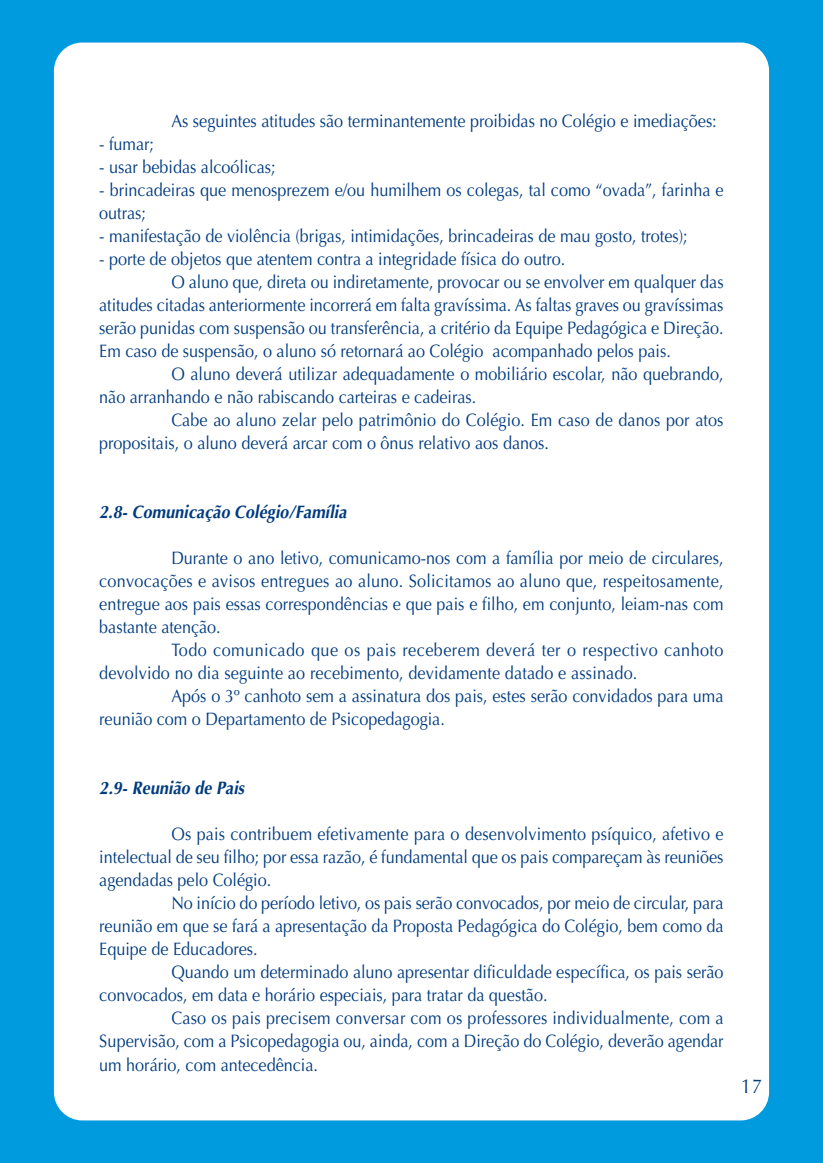
<style>
.page{position:relative;width:823px;height:1163px;background:#fff}
.page>*{position:absolute;margin:0;border:0;box-sizing:border-box;transform-origin:0 0}
.t1{font:20px "Optima";color:#013b7f;scale:.9 1}
.t2{font:18px/23px "Optima";color:#013b7f;text-align:justify;scale:.9 1}
.t3{font:18px "Optima";letter-spacing:.025em;color:#013b7f;scale:.9 1}
.t4{font:italic 700 18px "Optima";letter-spacing:.005em;color:#013b7f;scale:.9 1}
</style>
<div class="page">
<div style="left:0;top:0;width:822px;height:1162px;background:#009bde"></div>
<div style="left:54px;top:43px;width:714px;height:1077px;background:#fff;border-radius:28px"></div>
<p class="t2" style="left:171px;top:111px;width:607px">As seguintes atitudes são terminantemente proibidas no Colégio e imediações:</p>
<p class="t2" style="left:99px;top:134px;width:62px">- fumar;</p>
<p class="t2" style="left:99px;top:157px;width:197px">- usar bebidas alcoólicas;</p>
<p class="t2" style="left:99px;top:180px;width:694px">- brincadeiras que menosprezem e/ou humilhem os colegas, tal como “ovada”, farinha e outras;</p>
<p class="t2" style="left:99px;top:226px;width:655px">- manifestação de violência (brigas, intimidações, brincadeiras de mau gosto, trotes);</p>
<p class="t2" style="left:99px;top:249px;width:519px">- porte de objetos que atentem contra a integridade física do outro.</p>
<p class="t2" style="left:171px;top:272px;width:614px">O aluno que, direta ou indiretamente, provocar ou se envolver em qualquer das</p>
<p class="t2" style="left:99px;top:295px;width:694px">atitudes citadas anteriormente incorrerá em falta gravíssima. As faltas graves ou gravíssimas</p>
<p class="t2" style="left:99px;top:318px;width:694px">serão punidas com suspensão ou transferência, a critério da Equipe Pedagógica e Direção.</p>
<p class="t2" style="left:99px;top:341px;width:636px">Em caso de suspensão, o aluno só retornará ao Colégio acompanhado pelos pais.</p>
<p class="t2" style="left:171px;top:364px;width:614px">O aluno deverá utilizar adequadamente o mobiliário escolar, não quebrando,</p>
<p class="t2" style="left:99px;top:387px;width:420px">não arranhando e não rabiscando carteiras e cadeiras.</p>
<p class="t2" style="left:171px;top:410px;width:614px">Cabe ao aluno zelar pelo patrimônio do Colégio. Em caso de danos por atos</p>
<p class="t2" style="left:99px;top:433px;width:501px">propositais, o aluno deverá arcar com o ônus relativo aos danos.</p>
<p class="t4" style="left:99px;top:504px;width:276px">2.8- Comunicação Colégio/Família</p>
<p class="t2" style="left:99px;top:548px;width:694px;text-indent:72px">Durante o ano letivo, comunicamo-nos com a família por meio de circulares, convocações e avisos entregues ao aluno. Solicitamos ao aluno que, respeitosamente, entregue aos pais essas correspondências e que pais e filho, em conjunto, leiam-nas com bastante atenção.</p>
<p class="t3" style="left:171px;top:642px;width:614px">Todo comunicado que os pais receberem deverá ter o respectivo canhoto</p>
<p class="t2" style="left:99px;top:663px;width:599px">devolvido no dia seguinte ao recebimento, devidamente datado e assinado.</p>
<p class="t2" style="left:171px;top:686px;width:614px">Após o 3º canhoto sem a assinatura dos pais, estes serão convidados para uma</p>
<p class="t2" style="left:99px;top:709px;width:385px">reunião com o Departamento de Psicopedagogia.</p>
<p class="t4" style="left:99px;top:780px;width:162px">2.9- Reunião de Pais</p>
<p class="t2" style="left:99px;top:824px;width:694px;text-indent:72px">Os pais contribuem efetivamente para o desenvolvimento psíquico, afetivo e intelectual de seu filho; por essa razão, é fundamental que os pais compareçam às reuniões agendadas pelo Colégio.</p>
<p class="t2" style="left:99px;top:893px;width:694px;text-indent:72px">No início do período letivo, os pais serão convocados, por meio de circular, para reunião em que se fará a apresentação da Proposta Pedagógica do Colégio, bem como da Equipe de Educadores.</p>
<p class="t2" style="left:99px;top:962px;width:694px;text-indent:72px">Quando um determinado aluno apresentar dificuldade específica, os pais serão convocados, em data e horário especiais, para tratar da questão.</p>
<p class="t2" style="left:99px;top:1008px;width:694px;text-indent:72px">Caso os pais precisem conversar com os professores individualmente, com a Supervisão, com a Psicopedagogia ou, ainda, com a Direção do Colégio, deverão agendar um horário, com antecedência.</p>
<p class="t1" style="left:740px;top:1077px;width:25px">17</p>
</div>
